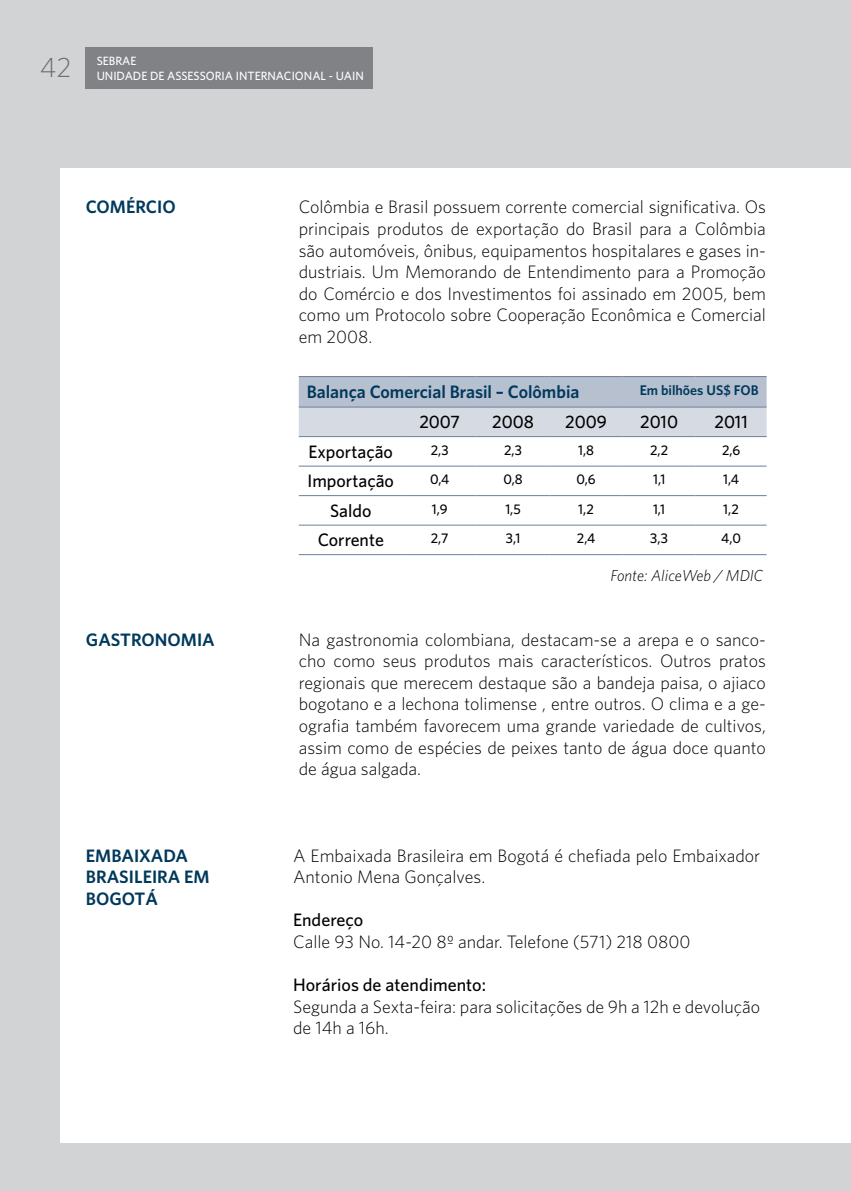
<style>
.page{position:relative;width:851px;height:1191px;background:#fff}
.page>*{position:absolute;margin:0;border:0;box-sizing:border-box;transform-origin:0 0}
.t1{font:300 28px "Whitney";color:#6d6e71}
.t2{font:300 18px/21.6px "Whitney";color:#000;text-align:justify}
.t3{font:500 18px "Whitney";color:#000}
.t4{font:600 18px/21.6px "Whitney";color:#00395c}
.t5{font:italic 300 16px "Whitney";color:#000}
.t6{font:500 14px "Whitney";color:#000}
.t7{font:600 14px "Whitney";color:#00395c}
.t8{font:500 12px "Whitney";color:#fff}
</style>
<div class="page">
<div style="left:0;top:0;width:850px;height:1191px;background:#d1d3d4"></div>
<div style="left:86px;top:47px;width:287px;height:42px;background:#808285"></div>
<div style="left:60px;top:168px;width:790px;height:974px;background:#fff"></div>
<svg style="left:299px;top:377px;width:467px;height:59px;background:#c4ccd8"></svg>
<hr style="left:299px;top:376px;width:104px;height:1px;background:#69809c">
<hr style="left:403px;top:376px;width:73px;height:1px;background:#69809c">
<hr style="left:476px;top:376px;width:73px;height:1px;background:#69809c">
<hr style="left:549px;top:376px;width:73px;height:1px;background:#69809c">
<hr style="left:622px;top:376px;width:73px;height:1px;background:#69809c">
<hr style="left:695px;top:376px;width:71px;height:1px;background:#69809c">
<hr style="left:299px;top:406px;width:104px;height:1px;background:#69809c">
<hr style="left:403px;top:406px;width:73px;height:1px;background:#69809c">
<hr style="left:476px;top:406px;width:73px;height:1px;background:#69809c">
<hr style="left:549px;top:406px;width:73px;height:1px;background:#69809c">
<hr style="left:622px;top:406px;width:73px;height:1px;background:#69809c">
<hr style="left:695px;top:406px;width:71px;height:1px;background:#69809c">
<hr style="left:299px;top:436px;width:104px;height:1px;background:#69809c">
<hr style="left:403px;top:436px;width:73px;height:1px;background:#69809c">
<hr style="left:476px;top:436px;width:73px;height:1px;background:#69809c">
<hr style="left:549px;top:436px;width:73px;height:1px;background:#69809c">
<hr style="left:622px;top:436px;width:73px;height:1px;background:#69809c">
<hr style="left:695px;top:436px;width:71px;height:1px;background:#69809c">
<hr style="left:299px;top:465px;width:104px;height:1px;background:#69809c">
<hr style="left:403px;top:465px;width:73px;height:1px;background:#69809c">
<hr style="left:476px;top:465px;width:73px;height:1px;background:#69809c">
<hr style="left:549px;top:465px;width:73px;height:1px;background:#69809c">
<hr style="left:622px;top:465px;width:73px;height:1px;background:#69809c">
<hr style="left:695px;top:465px;width:71px;height:1px;background:#69809c">
<hr style="left:299px;top:495px;width:104px;height:1px;background:#69809c">
<hr style="left:403px;top:495px;width:73px;height:1px;background:#69809c">
<hr style="left:476px;top:495px;width:73px;height:1px;background:#69809c">
<hr style="left:549px;top:495px;width:73px;height:1px;background:#69809c">
<hr style="left:622px;top:495px;width:73px;height:1px;background:#69809c">
<hr style="left:695px;top:495px;width:71px;height:1px;background:#69809c">
<hr style="left:299px;top:524px;width:104px;height:1px;background:#69809c">
<hr style="left:403px;top:524px;width:73px;height:1px;background:#69809c">
<hr style="left:476px;top:524px;width:73px;height:1px;background:#69809c">
<hr style="left:549px;top:524px;width:73px;height:1px;background:#69809c">
<hr style="left:622px;top:524px;width:73px;height:1px;background:#69809c">
<hr style="left:695px;top:524px;width:71px;height:1px;background:#69809c">
<hr style="left:299px;top:554px;width:104px;height:1px;background:#69809c">
<hr style="left:403px;top:554px;width:73px;height:1px;background:#69809c">
<hr style="left:476px;top:554px;width:73px;height:1px;background:#69809c">
<hr style="left:549px;top:554px;width:73px;height:1px;background:#69809c">
<hr style="left:622px;top:554px;width:73px;height:1px;background:#69809c">
<hr style="left:695px;top:554px;width:71px;height:1px;background:#69809c">
<h1 class="t1" style="left:40px;top:51px;width:33px">42</h1>
<p class="t8" style="left:97px;top:54px;width:41px">SEBRAE</p>
<p class="t8" style="left:97px;top:68px;width:86px">Unidade de Assess</p>
<p class="t8" style="left:206px;top:68px;width:153px">oria I nternacional - UAIN</p>
<p class="t4" style="left:86px;top:196px;width:13px">COMÉRCIO</p>
<p class="t2" style="left:299px;top:196px;width:468px">Colômbia e Brasil possuem corrente comercial significativa. Os principais produtos de exportação do Brasil para a Colômbia são automóveis, ônibus, equipamentos hospitalares e gases in&shy;dustriais. Um Memorando de Entendimento para a Promoção do Comércio e dos Investimentos foi assinado em 2005, bem como um Protocolo sobre Cooperação Econômica e Comercial em 2008.</p>
<p class="t4" style="left:307px;top:380px;width:274px">BALANÇA COMERCIAL BRASIL – COLÔMBIA</p>
<p class="t7" style="left:639px;top:381px;width:119px">EM BILHÕES US$ FOB</p>
<p class="t3" style="left:419px;top:411px;width:42px">2007</p>
<p class="t3" style="left:492px;top:411px;width:43px">2008</p>
<p class="t3" style="left:565px;top:411px;width:43px">2009</p>
<p class="t3" style="left:640px;top:411px;width:39px">2010</p>
<p class="t3" style="left:714px;top:411px;width:35px">2011</p>
<p class="t3" style="left:308px;top:440px;width:86px">Exportação</p>
<p class="t6" style="left:430px;top:441px;width:19px">2,3</p>
<p class="t6" style="left:504px;top:441px;width:19px">2,3</p>
<p class="t6" style="left:578px;top:441px;width:17px">1,8</p>
<p class="t6" style="left:650px;top:441px;width:20px">2,2</p>
<p class="t6" style="left:722px;top:441px;width:20px">2,6</p>
<p class="t3" style="left:307px;top:470px;width:88px">I mportação</p>
<p class="t6" style="left:430px;top:471px;width:21px">0,4</p>
<p class="t6" style="left:503px;top:471px;width:21px">0,8</p>
<p class="t6" style="left:576px;top:471px;width:21px">0,6</p>
<p class="t6" style="left:653px;top:471px;width:14px">1,1</p>
<p class="t6" style="left:723px;top:471px;width:17px">1,4</p>
<p class="t3" style="left:330px;top:499px;width:43px">Saldo</p>
<p class="t6" style="left:432px;top:500px;width:17px">1,9</p>
<p class="t6" style="left:505px;top:500px;width:17px">1,5</p>
<p class="t6" style="left:578px;top:500px;width:17px">1,2</p>
<p class="t6" style="left:653px;top:500px;width:14px">1,1</p>
<p class="t6" style="left:723px;top:500px;width:17px">1,2</p>
<p class="t3" style="left:317px;top:529px;width:68px">Corrente</p>
<p class="t6" style="left:431px;top:530px;width:19px">2,7</p>
<p class="t6" style="left:506px;top:530px;width:16px">3,1</p>
<p class="t6" style="left:577px;top:530px;width:20px">2,4</p>
<p class="t6" style="left:650px;top:530px;width:19px">3,3</p>
<p class="t6" style="left:721px;top:530px;width:21px">4,0</p>
<p class="t5" style="left:610px;top:566px;width:154px">Fonte: AliceWeb / MDIC</p>
<p class="t4" style="left:86px;top:628px;width:95px">GASTRONOMIA</p>
<p class="t2" style="left:299px;top:628px;width:468px">Na gastronomia colombiana, destacam-se a arepa e o sanco&shy;cho como seus produtos mais característicos. Outros pratos regionais que merecem destaque são a bandeja paisa, o ajiaco bogotano e a lechona tolimense , entre outros. O clima e a ge&shy;ografia também favorecem uma grande variedade de cultivos, assim como de espécies de peixes tanto de água doce quanto de água salgada.</p>
<p class="t4" style="left:86px;top:844px;width:79px">EMBAIXADA<br>BRASIL</p>
<p class="t4" style="left:143px;top:865px;width:20px">EIRA</p>
<p class="t4" style="left:184px;top:865px;width:25px">EM</p>
<p class="t4" style="left:86px;top:887px;width:73px">BOGOTÁ</p>
<p class="t2" style="left:293px;top:844px;width:468px">A Embaixada Brasileira em Bogotá é chefiada pelo Embaixador<br>Antonio Mena Gonçalves.</p>
<p class="t3" style="left:293px;top:909px;width:72px">Endereço</p>
<p class="t2" style="left:293px;top:930px;width:399px">Calle 93 No. 14-20 8º andar. Telefone (571) 218 0800</p>
<p class="t3" style="left:293px;top:974px;width:194px">Horários de atendimento:</p>
<p class="t2" style="left:293px;top:995px;width:468px">Segunda a Sexta-feira: para solicitações de 9h a 12h e devolução de 14h a 16h.</p>
</div>
